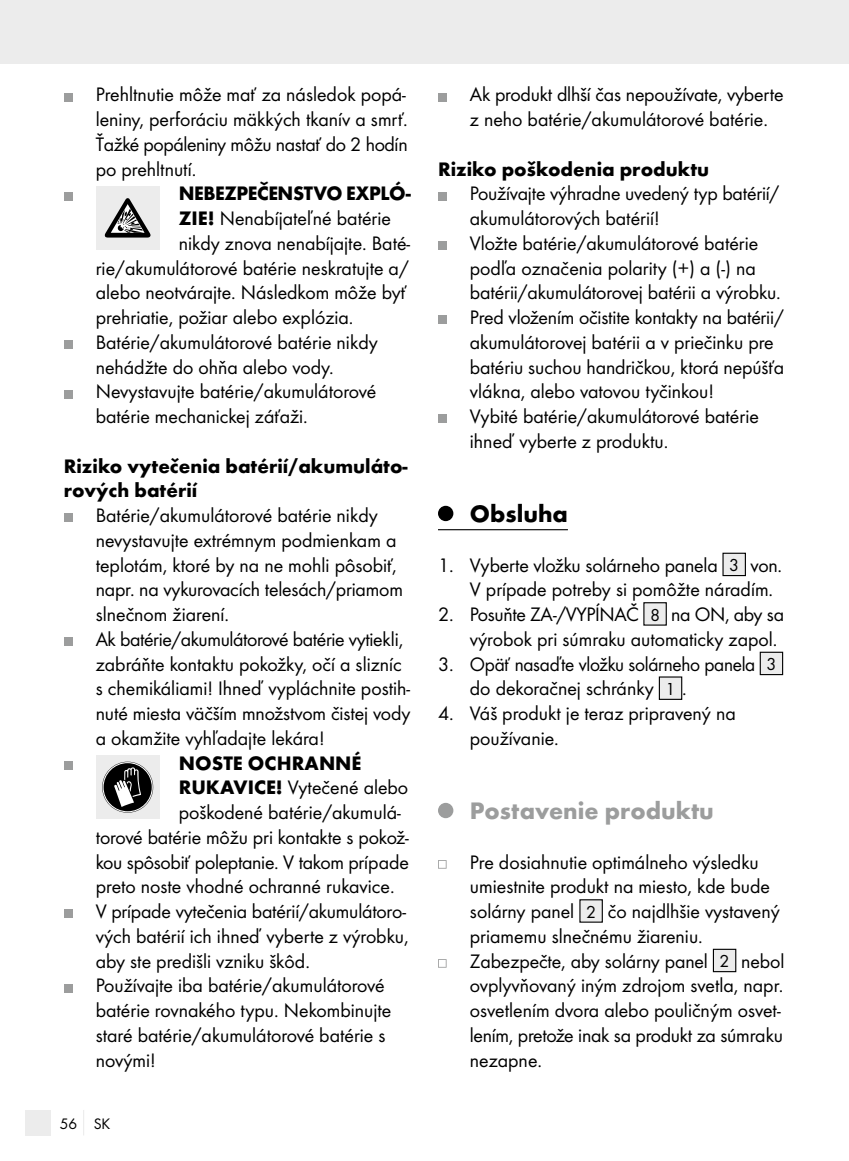
<style>
.page{position:relative;width:849px;height:1161px;background:#fff}
.page>*{position:absolute;margin:0;border:0;box-sizing:border-box;transform-origin:0 0}
.t1{font:700 24.75px "Futura";color:#9c9d9d}
.t2{font:700 24.75px "Futura";color:#000}
.t3{font:20.25px/24.8px "Futura Boo";color:#000}
.t4{font:700 20.25px/24.8px "Futura";color:#000}
.t5{font:700 20.25px "Futura";letter-spacing:-.02em;color:#000}
.t6{font:15.75px "Futura Boo";color:#000}
.s1{font-family:"Futura";font-weight:700}
.s2{font-size:18px}
</style>
<div class="page">
<div style="left:0;top:0;width:848px;height:64px;background:#ececec"></div>
<hr style="left:848px;top:0;width:1px;height:64px;background:#ececec">
<div style="left:26px;top:1110px;width:25px;height:25px;background:#ececec"></div>
<svg style="left:83px;top:1110px;width:1px;height:25px"></svg>
<div style="left:64px;top:93px;width:8px;height:8px;background:#9c9d9d"></div>
<div style="left:64px;top:192px;width:8px;height:8px;background:#9c9d9d"></div>
<div style="left:96px;top:186px;width:63px;height:64px;background:#ececec"></div>
<svg style="left:105px;top:198px;width:45px;height:40px"></svg>
<div style="left:64px;top:340px;width:8px;height:9px;background:#9c9d9d"></div>
<div style="left:64px;top:390px;width:8px;height:8px;background:#9c9d9d"></div>
<div style="left:64px;top:513px;width:8px;height:9px;background:#9c9d9d"></div>
<div style="left:64px;top:637px;width:8px;height:9px;background:#9c9d9d"></div>
<div style="left:64px;top:761px;width:8px;height:9px;background:#9c9d9d"></div>
<div style="left:96px;top:755px;width:63px;height:64px;background:#ececec"></div>
<svg style="left:102px;top:762px;width:51px;height:51px"></svg>
<div style="left:64px;top:909px;width:8px;height:9px;background:#9c9d9d"></div>
<div style="left:64px;top:984px;width:8px;height:8px;background:#9c9d9d"></div>
<hr style="left:438px;top:529px;width:129px;height:1px;background:#000">
<div style="left:438px;top:93px;width:8px;height:8px;background:#9c9d9d"></div>
<div style="left:438px;top:192px;width:8px;height:8px;background:#9c9d9d"></div>
<div style="left:438px;top:241px;width:8px;height:9px;background:#9c9d9d"></div>
<div style="left:438px;top:315px;width:8px;height:9px;background:#9c9d9d"></div>
<div style="left:438px;top:414px;width:8px;height:9px;background:#9c9d9d"></div>
<div style="left:438px;top:506px;width:15px;height:15px;background:#000;border-radius:50%"></div>
<div style="left:722px;top:553px;width:23px;height:22px;background:#ececec"></div>
<div style="left:722px;top:553px;width:23px;height:23px;border:1px solid #000"></div>
<div style="left:643px;top:603px;width:23px;height:22px;background:#ececec"></div>
<div style="left:760px;top:652px;width:22px;height:22px;background:#ececec"></div>
<div style="left:759px;top:652px;width:24px;height:23px;border:1px solid #000"></div>
<div style="left:659px;top:677px;width:22px;height:22px;background:#ececec"></div>
<div style="left:658px;top:676px;width:24px;height:24px;border:1px solid #000"></div>
<div style="left:438px;top:803px;width:15px;height:15px;background:#9c9d9d;border-radius:50%"></div>
<svg style="left:438px;top:860px;width:8px;height:9px"></svg>
<div style="left:579px;top:900px;width:23px;height:22px;background:#ececec"></div>
<svg style="left:438px;top:959px;width:8px;height:9px"></svg>
<div style="left:713px;top:949px;width:22px;height:22px;background:#ececec"></div>
<div style="left:712px;top:949px;width:24px;height:23px;border:1px solid #000"></div>
<p class="t3" style="left:96px;top:82px;width:313px;text-align:justify">Prehltnutie môže mať za následok popá&shy;leniny, perforáciu mäkkých tkanív a smrť.<br>Ťažké popáleniny môžu nastať do 2 hodín po prehltnutí.</p>
<p class="t5" style="left:179px;top:181px;width:234px">NEBEZPEČENSTVO EXPLÓ-</p>
<p class="t3" style="left:179px;top:206px;width:214px"><span class="s1">ZIE!</span> Nenabíjateľné batérie</p>
<p class="t3" style="left:179px;top:231px;width:233px">nikdy znova nenabíjajte. Baté-</p>
<p class="t3" style="left:96px;top:255px;width:314px">rie/akumulátorové batérie neskratujte a/</p>
<p class="t3" style="left:96px;top:280px;width:312px">alebo neotvárajte. Následkom môže byť</p>
<p class="t3" style="left:96px;top:305px;width:259px">prehriatie, požiar alebo explózia.</p>
<p class="t3" style="left:96px;top:330px;width:283px">Batérie/akumulátorové batérie nikdy</p>
<p class="t3" style="left:96px;top:354px;width:239px">nehádžte do ohňa alebo vody.</p>
<p class="t3" style="left:96px;top:379px;width:282px">Nevystavujte batérie/akumulátorové</p>
<p class="t3" style="left:96px;top:404px;width:213px">batérie mechanickej záťaži.</p>
<p class="t4" style="left:64px;top:453px;width:345px">Riziko vytečenia batérií/akumuláto&shy;rových batérií</p>
<p class="t3" style="left:96px;top:503px;width:316px">Batérie/akumulátorové batérie nikdy nevystavujte extrémnym podmienkam a teplotám, ktoré by na ne mohli pôsobiť, napr. na vykurovacích telesách/priamom slnečnom žiarení.<br>Ak batérie/akumulátorové batérie vytiekli, zabráňte kontaktu pokožky, očí a slizníc s chemikáliami! Ihneď vypláchnite postih&shy;nuté miesta väčším množstvom čistej vody a okamžite vyhľadajte lekára!</p>
<p class="t4" style="left:179px;top:750px;width:184px">NOSTE OCHRANNÉ</p>
<p class="t3" style="left:179px;top:775px;width:231px"><span class="s1">RUKAVICE!</span> Vytečené alebo</p>
<p class="t3" style="left:179px;top:800px;width:223px">poškodené batérie/akumulá-</p>
<p class="t3" style="left:96px;top:825px;width:314px">torové batérie môžu pri kontakte s pokož-</p>
<p class="t3" style="left:96px;top:849px;width:314px">kou spôsobiť poleptanie. V takom prípade</p>
<p class="t3" style="left:96px;top:874px;width:300px">preto noste vhodné ochranné rukavice.</p>
<p class="t3" style="left:96px;top:899px;width:312px">V prípade vytečenia batérií/akumulátoro-</p>
<p class="t3" style="left:96px;top:924px;width:314px">vých batérií ich ihneď vyberte z výrobku,</p>
<p class="t3" style="left:96px;top:948px;width:215px">aby ste predišli vzniku škôd.</p>
<p class="t3" style="left:96px;top:973px;width:290px">Používajte iba batérie/akumulátorové</p>
<p class="t3" style="left:96px;top:998px;width:297px">batérie rovnakého typu. Nekombinujte</p>
<p class="t3" style="left:96px;top:1023px;width:291px">staré batérie/akumulátorové batérie s</p>
<p class="t3" style="left:96px;top:1047px;width:62px">novými!</p>
<p class="t6" style="left:60px;top:1114px;width:52px">56 SK</p>
<p class="t3" style="left:470px;top:82px;width:315px">Ak produkt dlhší čas nepoužívate, vyberte z neho batérie/akumulátorové batérie.</p>
<p class="t4" style="left:438px;top:156px;width:272px">Riziko poškodenia produktu</p>
<p class="t3" style="left:470px;top:181px;width:315px">Používajte výhradne uvedený typ batérií/ akumulátorových batérií!<br>Vložte batérie/akumulátorové batérie podľa označenia polarity (+) a (-) na batérii/akumulátorovej batérii a výrobku.<br>Pred vložením očistite kontakty na batérii/ akumulátorovej batérii a v priečinku pre batériu suchou handričkou, ktorá nepúšťa vlákna, alebo vatovou tyčinkou!<br>Vybité batérie/akumulátorové batérie ihneď vyberte z produktu.</p>
<p class="t2" style="left:470px;top:498px;width:99px">Obsluha</p>
<p class="t3" style="left:470px;top:552px;width:314px;text-indent:-32px">1. Vyberte vložku solárneho panela <span class="s2">3</span> von.<br>V prípade potreby si pomôžte náradím.</p>
<p class="t3" style="left:470px;top:602px;width:315px;text-indent:-32px">2. Posuňte ZA-/VYPÍNAČ <span class="s2">8</span> na ON, aby sa výrobok pri súmraku automaticky zapol.</p>
<p class="t3" style="left:470px;top:651px;width:308px;text-indent:-32px">3. Opäť nasaďte vložku solárneho panela <span class="s2">3 </span>do dekoračnej schránky <span class="s2">1</span> .</p>
<p class="t3" style="left:470px;top:701px;width:267px;text-indent:-32px">4. Váš produkt je teraz pripravený na používanie.</p>
<p class="t1" style="left:470px;top:795px;width:245px">Postavenie produktu</p>
<p class="t3" style="left:470px;top:849px;width:316px">Pre dosiahnutie optimálneho výsledku umiestnite produkt na miesto, kde bude solárny panel <span class="s2">2</span> čo najdlhšie vystavený priamemu slnečnému žiareniu.<br>Zabezpečte, aby solárny panel <span class="s2">2</span> nebol ovplyvňovaný iným zdrojom svetla, napr. osvetlením dvora alebo pouličným osvet&shy;lením, pretože inak sa produkt za súmraku nezapne.</p>
</div>
